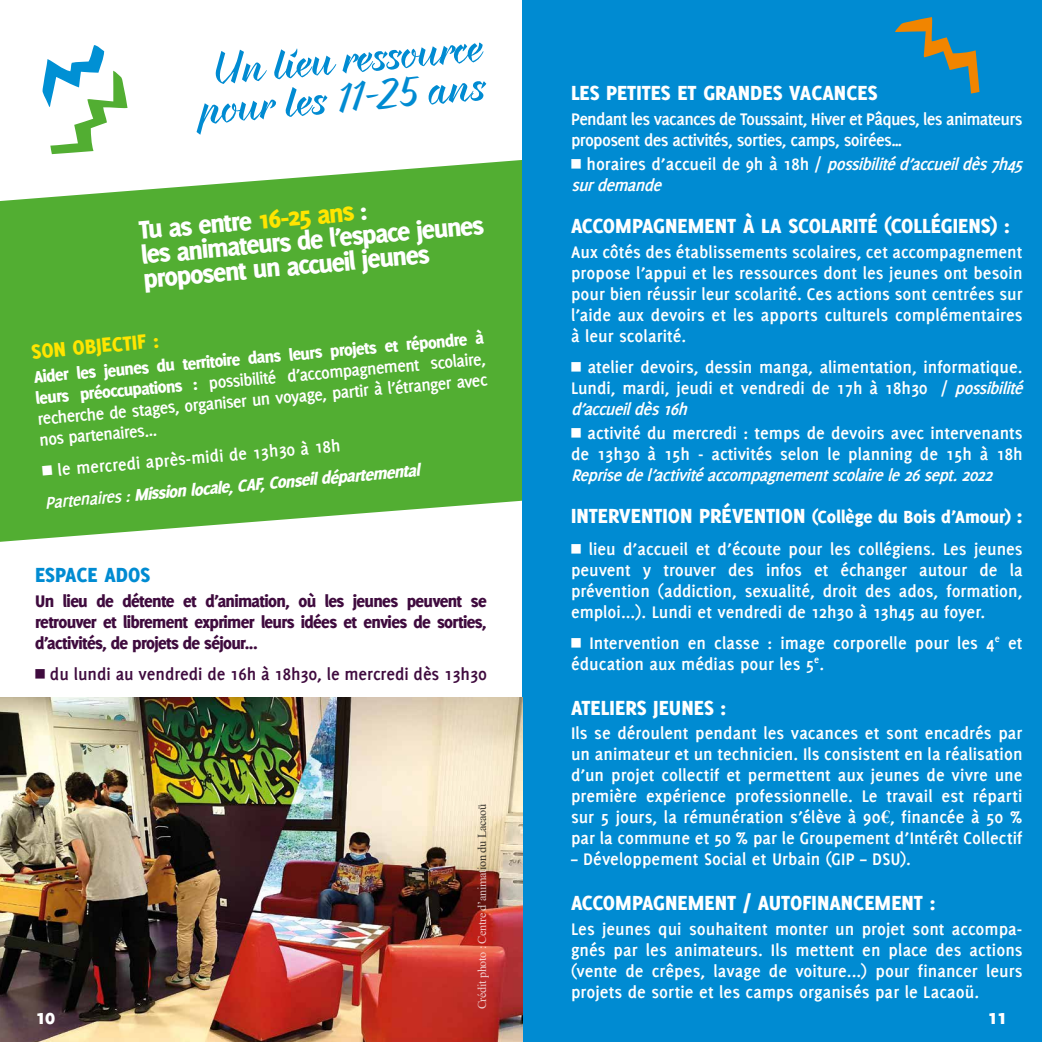
<style>
.page{position:relative;width:1042px;height:1042px;background:#fff}
.page>*{position:absolute;margin:0;border:0;box-sizing:border-box;transform-origin:0 0}
.t1{font:700 47.25px/38.5px "Braxton";color:#008bd2;text-align:center}
.t2{font:800 28px/24.5px "Delicious";color:#fff}
.t3{font:800 22.4px "Delicious";color:#fff}
.t4{font:800 22.4px "Delicious";color:#ffe500}
.t5{font:800 22.4px "Delicious";color:#008bd2}
.t6{font:700 18.38px/21px "Delicious";color:#fff;text-align:justify}
.t7{font:800 18.38px/21px "Delicious";letter-spacing:-.035em;color:#3f0b3e;text-align:justify}
.t8{font:italic 700 18.38px/21px "Delicious";color:#fff}
.t9{font:700 18.38px/21px "Delicious";letter-spacing:-.035em;color:#fff}
.t10{font:italic 800 18.38px/31.5px "Delicious";color:#fff}
.t11{font:700 18.38px "Delicious";color:#3f0b3e}
.t12{font:12.25px "Times New Roman";letter-spacing:-.03em;color:#fff}
.s1{font-size:42px}
.s2{color:#ffe500}
.s3{font-weight:800}
.s4{font-family:"Commercial Pi BT";font-weight:400;font-style:normal}
.s5{font-weight:700;font-style:normal}
.s6{font-weight:700}
.s7{font-family:"Commercial Pi BT";font-weight:400}
.s8{color:#000}
.s9{font-style:normal}
.s10{font-style:italic}
.s11{font-size:19.25px}
.s12{font-family:"Times New Roman"}
</style>
<div class="page">
<svg style="left:0;top:160px;width:522px;height:382px;background:#64b648"></svg>
<div style="left:522px;top:0;width:520px;height:1042px;background:#008bd2"></div>
<img style="left:0;top:697px;width:522px;height:345px">
<svg style="left:895px;top:17px;width:84px;height:77px"></svg>
<svg style="left:42px;top:45px;width:85px;height:109px"></svg>
<h1 class="t1" style="left:194px;top:50px;width:289px;rotate:-5deg">Un lieu ressource pour les <span class="s1">11-25</span> ans</h1>
<h2 class="t2" style="left:138px;top:217px;width:345px;rotate:-5deg">Tu as entre <span class="s2">16-25 ans</span> :<br>les animateurs de l’espace jeunes proposent un accueil jeunes</h2>
<p class="t6" style="left:33px;top:366px;width:453px;rotate:-5deg"><span class="s3">Aider les jeunes du territoire dans leurs projets et répondre à leurs préoccupations :</span> possibilité d’accompagnement scolaire, recherche de stages, organiser un voyage, partir à l’étranger avec nos partenaires...</p>
<p class="t4" style="left:31px;top:338px;width:129px;rotate:-5deg">SON OBJECTIF :</p>
<p class="t10" style="left:41px;top:455px;width:378px;rotate:-5deg"><span class="s4">4</span> <span class="s5">le mercredi après-midi de 13h30 à 18h<br></span><span class="s6">Partenaires :</span> Mission locale, CAF, Conseil départemental</p>
<p class="t5" style="left:35px;top:562px;width:117px">ESPACE ADOS</p>
<p class="t7" style="left:35px;top:590px;width:453px">Un lieu de détente et d’animation, où les jeunes peuvent se retrouver et librement exprimer leurs idées et envies de sorties, d’activités, de projets de séjour...</p>
<p class="t11" style="left:35px;top:663px;width:453px"><span class="s7">4</span> du lundi au vendredi de 16h à 18h30, le mercredi dès 13h30</p>
<p class="t12" style="left:473px;top:1009px;width:207px;rotate:-90deg">Crédit photo : Centre d’animat<span class="s8">ion du Lacaoü</span></p>
<p class="t3" style="left:571px;top:80px;width:308px">LES PETITES ET GRANDES VACANCES</p>
<p class="t9" style="left:571px;top:108px;width:453px">Pendant les vacances de Toussaint, Hiver et Pâques, les animateurs proposent des activités, sorties, camps, soirées…</p>
<p class="t8" style="left:571px;top:153px;width:458px"><span class="s4">4</span> <span class="s9">h o r a i r e s d ’ a c c u e i l d e 9 h à 1 8 h /</span> possibilitéd’accueildès7h45 surdemande</p>
<p class="t3" style="left:571px;top:213px;width:440px">ACCOMPAGNEMENT À LA SCOLARITÉ (COLLÉGIENS) :</p>
<p class="t6" style="left:571px;top:241px;width:453px">Aux côtés des établissements scolaires, cet accompagnement propose l’appui et les ressources dont les jeunes ont besoin pour bien réussir leur scolarité. Ces actions sont centrées sur l’aide aux devoirs et les apports culturels complémentaires à leur scolarité.</p>
<p class="t6" style="left:571px;top:356px;width:458px;text-align:left"><span class="s7">4</span> atelier devoirs, dessin manga, alimentation, informatique.<br>Lundi, mardi, jeudi et vendredi de 17h à 18h30 / <span class="s10">possibilité d’accueildès16h</span></p>
<p class="t6" style="left:571px;top:422px;width:453px"><span class="s7">4</span> activité du mercredi : temps de devoirs avec intervenants de 13h30 à 15h - activités selon le planning de 15h à 18h</p>
<p class="t8" style="left:571px;top:464px;width:428px">Reprisedel’activitéaccompagnementscolairele26sept.2022</p>
<p class="t3" style="left:571px;top:503px;width:453px">INTERVENTION PRÉVENTION <span class="s11">(Collège du Bois d’Amour)</span> :</p>
<p class="t6" style="left:571px;top:538px;width:453px"><span class="s7">4</span> lieu d’accueil et d’écoute pour les collégiens. Les jeunes peuvent y trouver des infos et échanger autour de la prévention (addiction, sexualité, droit des ados, formation, emploi...). Lundi et vendredi de 12h30 à 13h45 au foyer.</p>
<p class="t6" style="left:571px;top:632px;width:453px"><span class="s7">4</span> Intervention en classe : image corporelle pour les 4<sup>e</sup> et éducation aux médias pour les 5<sup>e</sup>.</p>
<p class="t3" style="left:571px;top:694px;width:157px">ATELIERS JEUNES :</p>
<p class="t6" style="left:571px;top:722px;width:453px">Ils se déroulent pendant les vacances et sont encadrés par un animateur et un technicien. Ils consistent en la réalisation d’un projet collectif et permettent aux jeunes de vivre une première expérience professionnelle. Le travail est réparti sur 5 jours, la rémunération s’élève à 90<span class="s12">€</span>, financée à 50 % par la commune et 50 % par le Groupement d’Intérêt Collectif</p>
<p class="t6" style="left:571px;top:848px;width:341px">– Développement Social et Urbain (GIP – DSU).</p>
<p class="t3" style="left:571px;top:889px;width:366px">ACCOMPAGNEMENT / AUTOFINANCEMENT :</p>
<p class="t6" style="left:571px;top:918px;width:453px">Les jeunes qui souhaitent monter un projet sont accompa&shy;gnés par les animateurs. Ils mettent en place des actions (vente de crêpes, lavage de voiture...) pour financer leurs projets de sortie et les camps organisés par le Lacaoü.</p>
<p class="t3" style="left:36px;top:1003px;width:21px">10</p>
<p class="t3" style="left:988px;top:1003px;width:21px">11</p>
</div>
